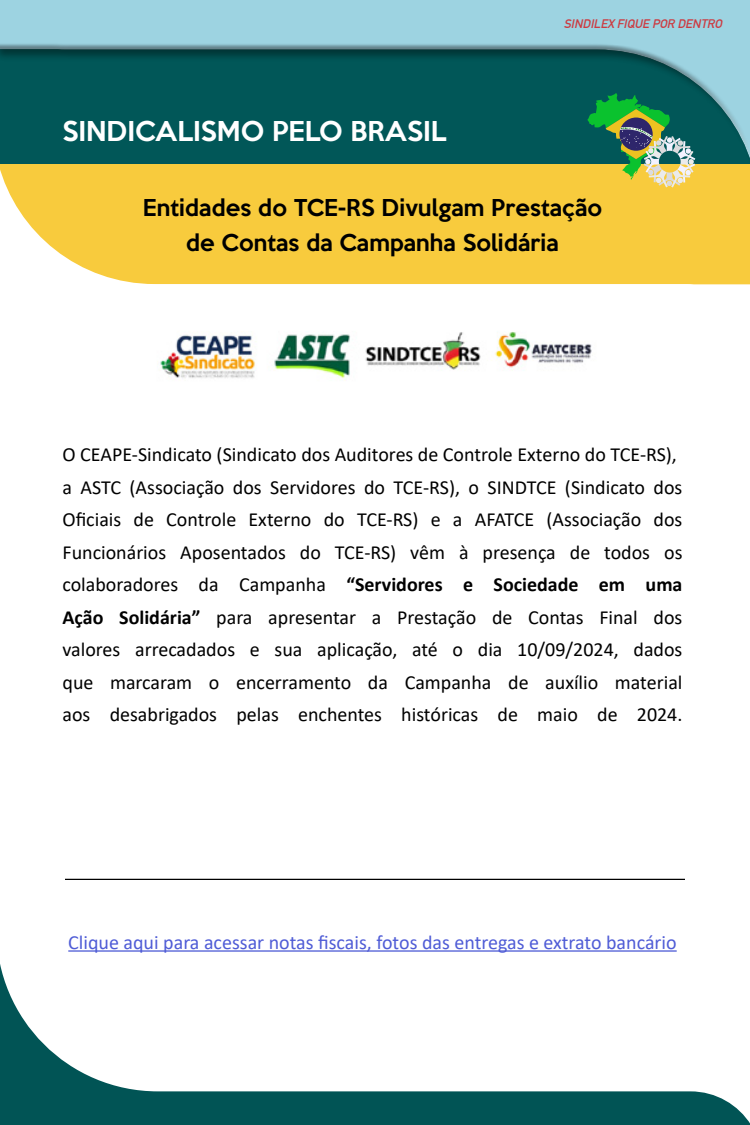
<style>
.page{position:relative;width:750px;height:1125px;background:#fff}
.page>*{position:absolute;margin:0;border:0;box-sizing:border-box;transform-origin:0 0}
.t1{font:500 25px "Keep Calm";color:#fff}
.t2{font:500 21.25px/35px "Keep Calm";letter-spacing:.005em;color:#000;text-align:center}
.t3{font:20px/32.5px "Calibri";color:#000}
.t4{font:20px "Calibri";color:#4f5cd6}
.t5{font:italic 700 12.12px "DIN Alternate";color:#cc3b42}
.s1{font-weight:700}
</style>
<div class="page">
<div style="left:21px;top:213px;width:729px;height:71px;background:#f8cb3d"></div>
<div style="left:0;top:0;width:750px;height:213px;background:#f8cb3d"></div>
<div style="left:0;top:0;width:750px;height:201px;background:#000;opacity:.4"></div>
<svg style="left:587px;top:93px;width:108px;height:94px"></svg>
<img style="left:160px;top:331px;width:432px;height:50px">
<svg style="left:0;top:950px;width:750px;height:175px"></svg>
<hr style="left:65px;top:879px;width:620px;height:1px;background:#000">
<p class="t1" style="left:62px;top:110px;width:386px">SINDICALISMO PELO BRASIL</p>
<p class="t5" style="left:564px;top:15px;width:163px">SINDILEX FIQUE POR DENTRO</p>
<p class="t2" style="left:143px;top:189px;width:461px">Entidades do TCE-RS Divulgam Prestação de Contas da Campanha Solidária</p>
<p class="t3" style="left:62px;top:438px;width:622px">O CEAPE-Sindicato (Sindicato dos Auditores de Controle Externo do TCE-RS), a ASTC (Associação dos Servidores do TCE-RS), o SINDTCE (Sindicato dos Oficiais de Controle Externo do TCE-RS) e a AFATCE (Associação dos Funcionários Aposentados do TCE-RS) vêm à presença de todos os colaboradores da Campanha <span class="s1">“Servidores e Sociedade em uma Ação Solidária”</span> para apresentar a Prestação de Contas Final dos valores arrecadados e sua aplicação, até o dia 10/09/2024, dados que marcaram o encerramento da Campanha de auxílio material aos desabrigados pelas enchentes históricas de maio de 2024.</p>
<p class="t4" style="left:68px;top:928px;width:610px">Clique aqui para acessar notas fiscais, fotos das entregas e extrato bancário</p>
</div>
